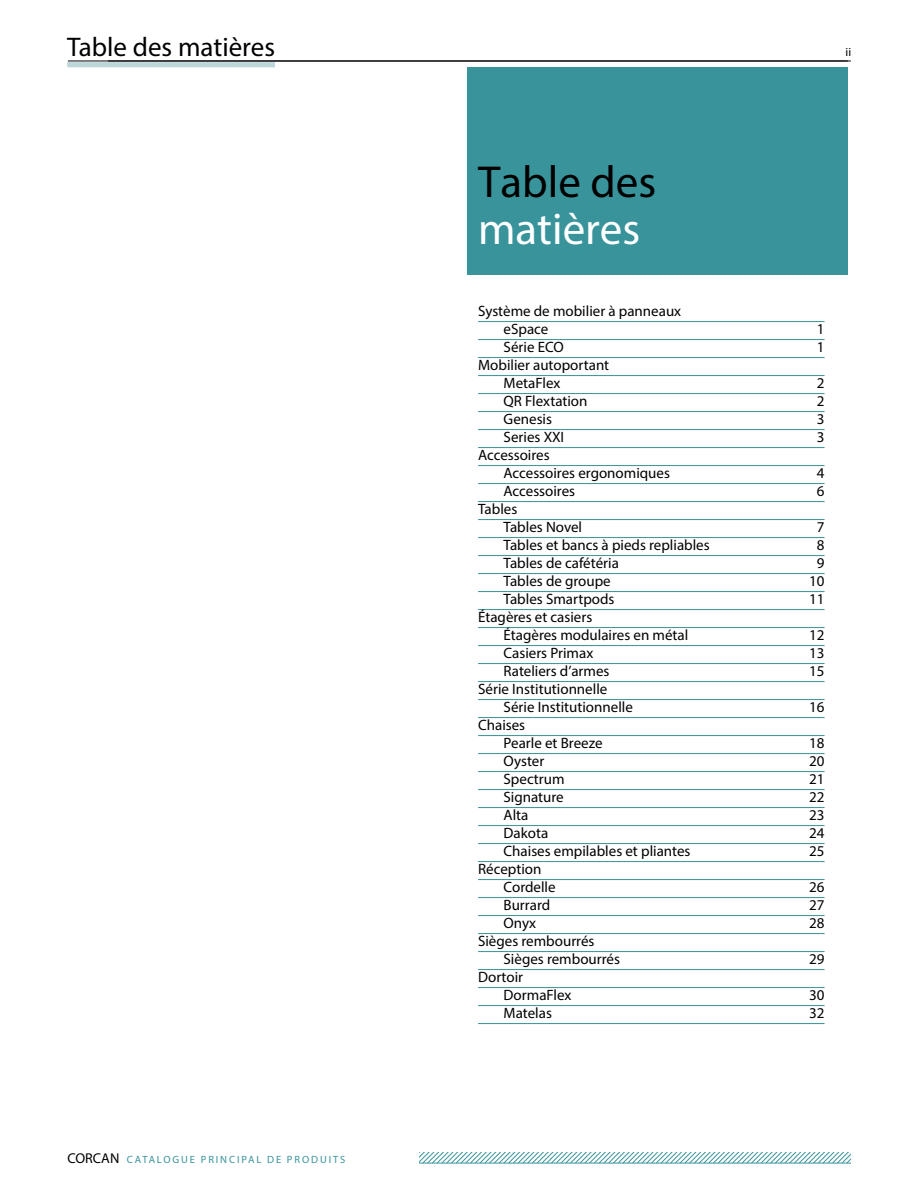
<style>
.page{position:relative;width:918px;height:1188px;background:#fff}
.page>*{position:absolute;margin:0;border:0;box-sizing:border-box;transform-origin:0 0}
.t1{font:45px "Myriad Pro";color:#000}
.t2{font:45px "Myriad Pro";color:#fff}
.t3{font:27px "Myriad Pro";color:#000}
.t4{font:15px/18px "Myriad Pro";color:#000}
.t5{font:12px "Myriad Pro";color:#000}
.t6{font:10.5px "Myriad Pro";letter-spacing:.18em;color:#38939b}
.s1{font-size:14.25px;color:#000}
</style>
<div class="page">
<hr style="left:68px;top:61px;width:783px;height:1px;background:#000">
<svg style="left:419px;top:1152px;width:431px;height:12px"></svg>
<div style="left:467px;top:67px;width:381px;height:207px;background:#38939b"></div>
<hr style="left:478px;top:321px;width:347px;height:1px;background:#38939b">
<hr style="left:478px;top:339px;width:347px;height:1px;background:#38939b">
<hr style="left:478px;top:357px;width:347px;height:1px;background:#38939b">
<hr style="left:478px;top:375px;width:347px;height:1px;background:#38939b">
<hr style="left:478px;top:393px;width:347px;height:1px;background:#38939b">
<hr style="left:478px;top:411px;width:347px;height:1px;background:#38939b">
<hr style="left:478px;top:429px;width:347px;height:1px;background:#38939b">
<hr style="left:478px;top:447px;width:347px;height:1px;background:#38939b">
<hr style="left:478px;top:465px;width:347px;height:1px;background:#38939b">
<hr style="left:478px;top:483px;width:347px;height:1px;background:#38939b">
<hr style="left:478px;top:501px;width:347px;height:1px;background:#38939b">
<hr style="left:478px;top:519px;width:347px;height:1px;background:#38939b">
<hr style="left:478px;top:537px;width:347px;height:1px;background:#38939b">
<hr style="left:478px;top:555px;width:347px;height:1px;background:#38939b">
<hr style="left:478px;top:573px;width:347px;height:1px;background:#38939b">
<hr style="left:478px;top:591px;width:347px;height:1px;background:#38939b">
<hr style="left:478px;top:609px;width:347px;height:1px;background:#38939b">
<hr style="left:478px;top:627px;width:347px;height:1px;background:#38939b">
<hr style="left:478px;top:645px;width:347px;height:1px;background:#38939b">
<hr style="left:478px;top:663px;width:347px;height:1px;background:#38939b">
<hr style="left:478px;top:681px;width:347px;height:1px;background:#38939b">
<hr style="left:478px;top:699px;width:347px;height:1px;background:#38939b">
<hr style="left:478px;top:717px;width:347px;height:1px;background:#38939b">
<hr style="left:478px;top:735px;width:347px;height:1px;background:#38939b">
<hr style="left:478px;top:753px;width:347px;height:1px;background:#38939b">
<hr style="left:478px;top:771px;width:347px;height:1px;background:#38939b">
<hr style="left:478px;top:789px;width:347px;height:1px;background:#38939b">
<hr style="left:478px;top:807px;width:347px;height:1px;background:#38939b">
<hr style="left:478px;top:825px;width:347px;height:1px;background:#38939b">
<hr style="left:478px;top:843px;width:347px;height:1px;background:#38939b">
<hr style="left:478px;top:861px;width:347px;height:1px;background:#38939b">
<hr style="left:478px;top:879px;width:347px;height:1px;background:#38939b">
<hr style="left:478px;top:897px;width:347px;height:1px;background:#38939b">
<hr style="left:478px;top:915px;width:347px;height:1px;background:#38939b">
<hr style="left:478px;top:933px;width:347px;height:1px;background:#38939b">
<hr style="left:478px;top:951px;width:347px;height:1px;background:#38939b">
<hr style="left:478px;top:969px;width:347px;height:1px;background:#38939b">
<hr style="left:478px;top:987px;width:347px;height:1px;background:#38939b">
<hr style="left:478px;top:1005px;width:347px;height:1px;background:#38939b">
<hr style="left:478px;top:1023px;width:347px;height:1px;background:#38939b">
<div style="left:67px;top:62px;width:208px;height:5px;background:#bbd7da"></div>
<h2 class="t3" style="left:67px;top:30px;width:209px">Table des matières</h2>
<p class="t6" style="left:68px;top:1153px;width:279px"><span class="s1">CORCAN</span> CATALOGUE PRINCIPAL DE PRODUITS</p>
<p class="t5" style="left:846px;top:45px;width:7px">ii</p>
<h1 class="t1" style="left:478px;top:155px;width:180px">Table des</h1>
<h1 class="t2" style="left:478px;top:201px;width:164px">matières</h1>
<p class="t4" style="left:504px;top:302px;width:179px;text-indent:-26px">Système de mobilier à panneaux eSpace</p>
<p class="t4" style="left:817px;top:320px;width:9px">1</p>
<p class="t4" style="left:504px;top:338px;width:62px">Série ECO</p>
<p class="t4" style="left:817px;top:338px;width:9px">1</p>
<p class="t4" style="left:504px;top:356px;width:107px;text-indent:-26px">Mobilier autoportant<br>MetaFlex</p>
<p class="t4" style="left:817px;top:374px;width:9px">2</p>
<p class="t4" style="left:504px;top:392px;width:85px">QR Flextation</p>
<p class="t4" style="left:817px;top:392px;width:9px">2</p>
<p class="t4" style="left:504px;top:410px;width:50px">Genesis</p>
<p class="t4" style="left:817px;top:410px;width:9px">3</p>
<p class="t4" style="left:504px;top:428px;width:62px">Series XXI</p>
<p class="t4" style="left:817px;top:428px;width:9px">3</p>
<p class="t4" style="left:504px;top:446px;width:168px;text-indent:-26px">Accessoires<br>Accessoires ergonomiques</p>
<p class="t4" style="left:817px;top:464px;width:9px">4</p>
<p class="t4" style="left:504px;top:482px;width:73px">Accessoires</p>
<p class="t4" style="left:817px;top:482px;width:9px">6</p>
<p class="t4" style="left:504px;top:500px;width:80px;text-indent:-26px">Tables<br>Tables Novel</p>
<p class="t4" style="left:817px;top:518px;width:9px">7</p>
<p class="t4" style="left:504px;top:536px;width:208px">Tables et bancs à pieds repliables</p>
<p class="t4" style="left:817px;top:536px;width:9px">8</p>
<p class="t4" style="left:504px;top:554px;width:117px">Tables de cafétéria</p>
<p class="t4" style="left:817px;top:554px;width:9px">9</p>
<p class="t4" style="left:504px;top:572px;width:109px">Tables de groupe</p>
<p class="t4" style="left:809px;top:572px;width:17px">10</p>
<p class="t4" style="left:504px;top:590px;width:112px">Tables Smartpods</p>
<p class="t4" style="left:809px;top:590px;width:17px">11</p>
<p class="t4" style="left:504px;top:608px;width:186px;text-indent:-26px">Étagères et casiers<br>Étagères modulaires en métal</p>
<p class="t4" style="left:809px;top:626px;width:17px">12</p>
<p class="t4" style="left:504px;top:644px;width:91px">Casiers Primax</p>
<p class="t4" style="left:809px;top:644px;width:17px">13</p>
<p class="t4" style="left:504px;top:662px;width:107px">Rateliers d’armes</p>
<p class="t4" style="left:809px;top:662px;width:17px">15</p>
<p class="t4" style="left:504px;top:680px;width:131px;text-indent:-26px">Série Institutionnelle<br>Série Institutionnelle</p>
<p class="t4" style="left:809px;top:698px;width:17px">16</p>
<p class="t4" style="left:504px;top:716px;width:100px;text-indent:-26px">Chaises<br>Pearle et Breeze</p>
<p class="t4" style="left:809px;top:734px;width:17px">18</p>
<p class="t4" style="left:504px;top:752px;width:42px">Oyster</p>
<p class="t4" style="left:809px;top:752px;width:17px">20</p>
<p class="t4" style="left:504px;top:770px;width:63px">Spectrum</p>
<p class="t4" style="left:809px;top:770px;width:17px">21</p>
<p class="t4" style="left:504px;top:788px;width:62px">Signature</p>
<p class="t4" style="left:809px;top:788px;width:17px">22</p>
<p class="t4" style="left:504px;top:806px;width:26px">Alta</p>
<p class="t4" style="left:809px;top:806px;width:17px">23</p>
<p class="t4" style="left:504px;top:824px;width:46px">Dakota</p>
<p class="t4" style="left:809px;top:824px;width:17px">24</p>
<p class="t4" style="left:504px;top:842px;width:188px">Chaises empilables et pliantes</p>
<p class="t4" style="left:809px;top:842px;width:17px">25</p>
<p class="t4" style="left:504px;top:860px;width:54px;text-indent:-26px">Réception<br>Cordelle</p>
<p class="t4" style="left:809px;top:878px;width:17px">26</p>
<p class="t4" style="left:504px;top:896px;width:48px">Burrard</p>
<p class="t4" style="left:809px;top:896px;width:17px">27</p>
<p class="t4" style="left:504px;top:914px;width:34px">Onyx</p>
<p class="t4" style="left:809px;top:914px;width:17px">28</p>
<p class="t4" style="left:504px;top:932px;width:118px;text-indent:-26px">Sièges rembourrés<br>Sièges rembourrés</p>
<p class="t4" style="left:809px;top:950px;width:17px">29</p>
<p class="t4" style="left:504px;top:968px;width:69px;text-indent:-26px">Dortoir<br>DormaFlex</p>
<p class="t4" style="left:809px;top:986px;width:17px">30</p>
<p class="t4" style="left:504px;top:1004px;width:50px">Matelas</p>
<p class="t4" style="left:809px;top:1004px;width:17px">32</p>
</div>
